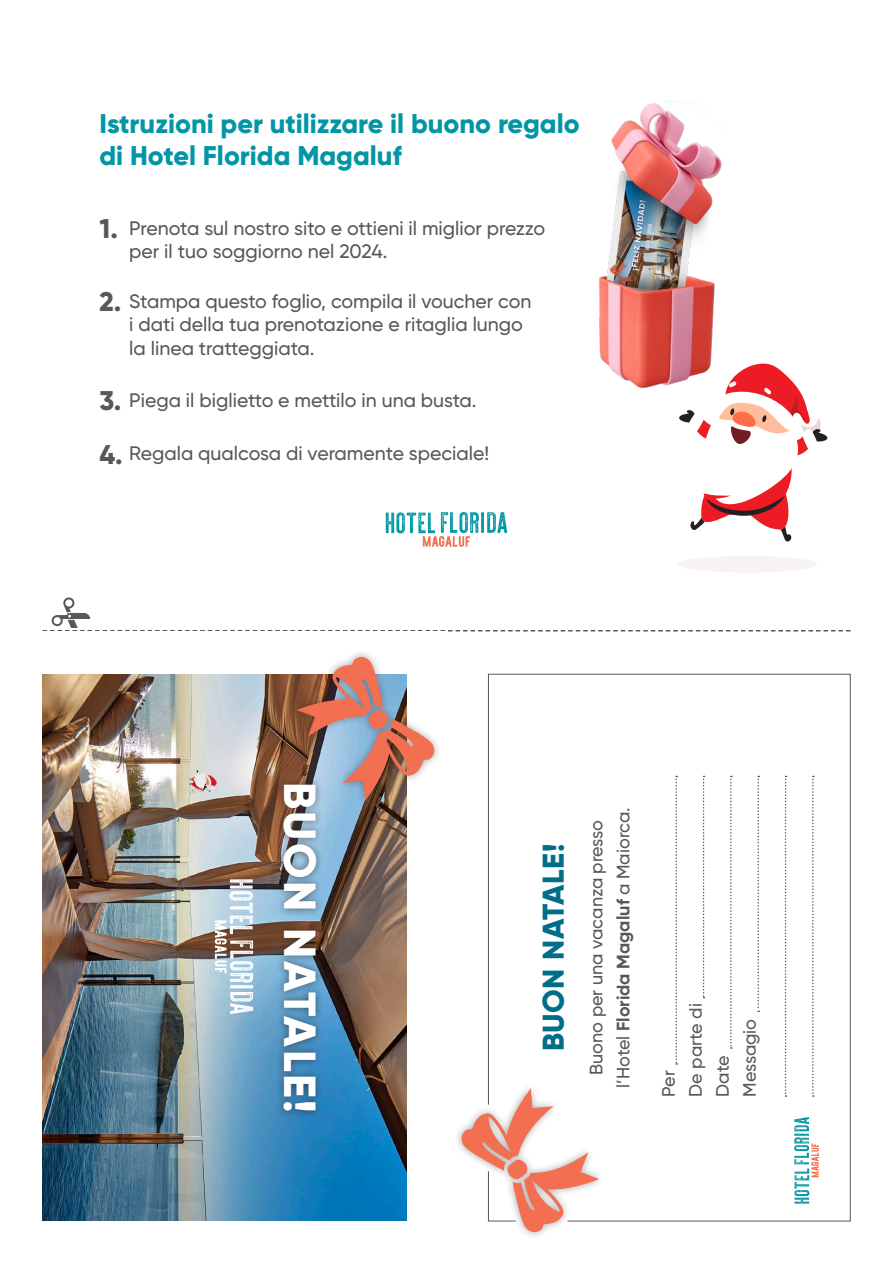
<style>
.page{position:relative;width:893px;height:1263px;background:#fff}
.page>*{position:absolute;margin:0;border:0;box-sizing:border-box;transform-origin:0 0}
.t1{font:800 45px "Gilroy";letter-spacing:.06em;color:#fff}
.t2{font:800 30px "Gilroy";letter-spacing:.02em;color:#006e89}
.t3{font:800 27px "Gilroy";color:#0096a5}
.t4{font:800 27px "Gilroy";color:#57585a}
.t5{font:500 19.5px "Gilroy";color:#57585a}
.t6{font:500 18px "Gilroy";color:#57585a}
.s1{font-weight:700}
</style>
<div class="page">
<svg style="left:43px;top:597px;width:807px;height:34px"></svg>
<div style="left:677px;top:556px;width:140px;height:17px;background:#f8f4f3;border-radius:50%"></div>
<svg style="left:679px;top:363px;width:149px;height:179px"></svg>
<img style="left:43px;top:674px;width:363px;height:546px">
<div style="left:275px;top:776px;width:49px;height:343px;background:#231f20;opacity:.6"></div>
<div style="left:290px;top:649px;width:152px;height:158px;background:#231f20;opacity:.4"></div>
<img style="left:297px;top:657px;width:138px;height:144px">
<svg style="left:461px;top:1109px;width:138px;height:123px"></svg>
<svg style="left:488px;top:674px;width:363px;height:547px"></svg>
<img style="left:599px;top:103px;width:126px;height:289px">
<svg style="left:794px;top:1117px;width:25px;height:86px"></svg>
<svg style="left:214px;top:879px;width:39px;height:135px"></svg>
<svg style="left:386px;top:512px;width:121px;height:35px"></svg>
<svg style="left:675px;top:776px;width:2px;height:289px"></svg>
<svg style="left:730px;top:776px;width:2px;height:273px"></svg>
<svg style="left:757px;top:776px;width:2px;height:236px"></svg>
<svg style="left:785px;top:776px;width:1px;height:321px"></svg>
<svg style="left:812px;top:776px;width:2px;height:321px"></svg>
<svg style="left:703px;top:776px;width:2px;height:222px"></svg>
<p class="t3" style="left:99px;top:106px;width:482px">Istruzioni per utilizzare il buono regalo</p>
<p class="t3" style="left:99px;top:139px;width:304px">di Hotel Florida Magaluf</p>
<p class="t4" style="left:99px;top:212px;width:20px">1.</p>
<p class="t4" style="left:99px;top:285px;width:23px">2.</p>
<p class="t4" style="left:99px;top:383px;width:23px">3.</p>
<p class="t4" style="left:99px;top:437px;width:25px">4.</p>
<p class="t5" style="left:129px;top:216px;width:417px">Prenota sul nostro sito e ottieni il miglior prezzo</p>
<p class="t5" style="left:129px;top:239px;width:260px">per il tuo soggiorno nel 2024.</p>
<p class="t5" style="left:129px;top:289px;width:404px">Stampa questo foglio, compila il voucher con</p>
<p class="t5" style="left:129px;top:312px;width:395px">i dati della tua prenotazione e ritaglia lungo</p>
<p class="t5" style="left:129px;top:336px;width:187px">la linea tratteggiata.</p>
<p class="t5" style="left:129px;top:388px;width:349px">Piega il biglietto e mettilo in una busta.</p>
<p class="t5" style="left:129px;top:441px;width:361px">Regala qualcosa di veramente speciale!</p>
<p class="t1" style="left:328px;top:782px;width:333px;rotate:90deg">BUON NATALE!</p>
<p class="t2" style="left:534px;top:1051px;width:209px;rotate:-90deg">BUON NATALE!</p>
<p class="t6" style="left:585px;top:1075px;width:257px;rotate:-90deg">Buono per una vacanza presso</p>
<p class="t6" style="left:612px;top:1088px;width:282px;rotate:-90deg">l’Hotel <span class="s1">Florida Magaluf</span> a Maiorca.</p>
<p class="t6" style="left:658px;top:1097px;width:28px;rotate:-90deg">Per</p>
<p class="t6" style="left:685px;top:1097px;width:95px;rotate:-90deg">De parte di</p>
<p class="t6" style="left:712px;top:1097px;width:43px;rotate:-90deg">Date</p>
<p class="t6" style="left:739px;top:1097px;width:79px;rotate:-90deg">Messagio</p>
</div>
